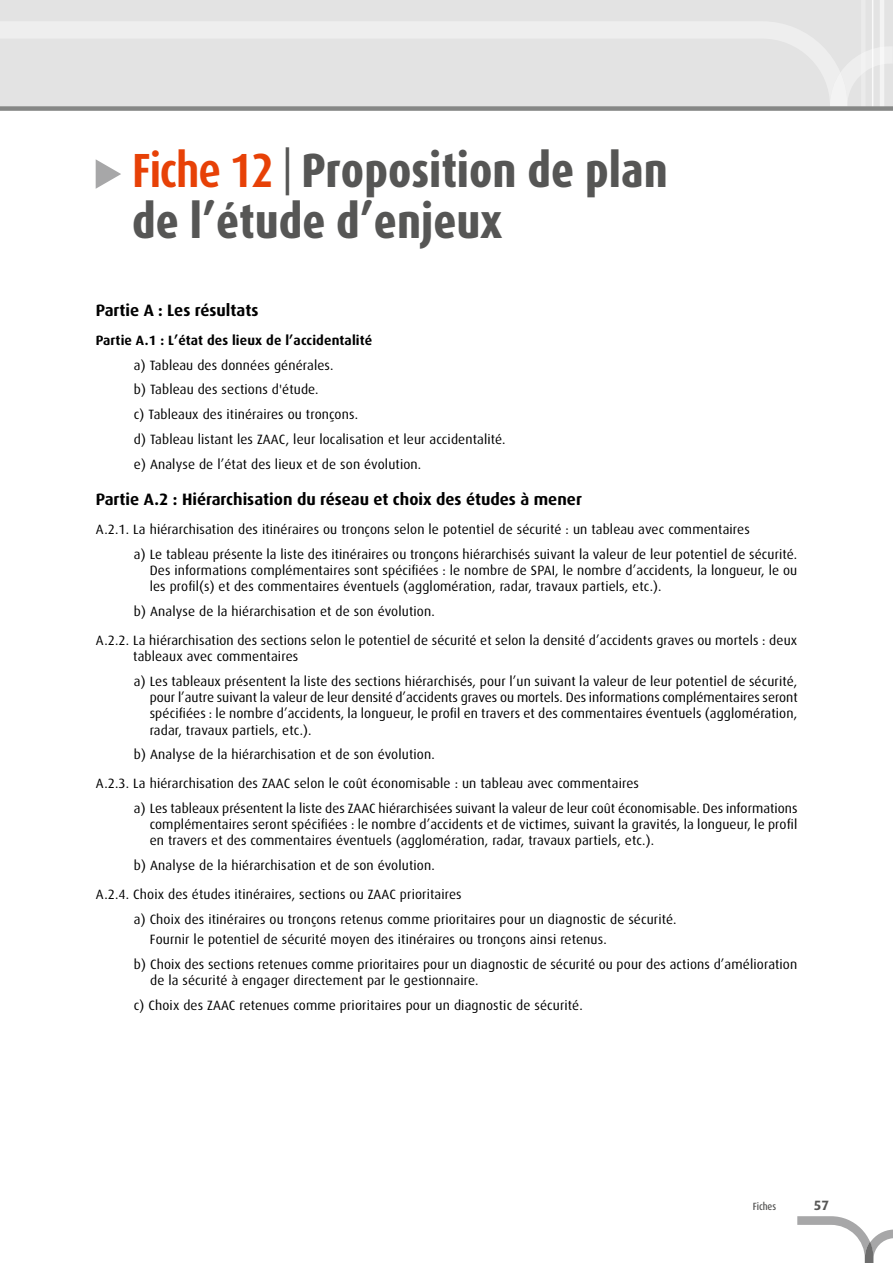
<style>
.page{position:relative;width:893px;height:1263px;background:#fff}
.page>*{position:absolute;margin:0;border:0;box-sizing:border-box;transform-origin:0 0}
.t1{font:800 condensed 48px/51.8px "Dax OT";color:#565655}
.t2{font:700 16.5px "Dax OT";color:#000}
.t3{font:13.5px/24.8px "Dax OT";letter-spacing:.01em;color:#000}
.t4{font:700 13.5px "Dax OT";letter-spacing:.01em;color:#000}
.t5{font:700 13.5px "Dax OT";color:#565655}
.t6{font:500 condensed 10.5px "Dax OT";letter-spacing:-.01em;color:#565655}
.s1{font-weight:700;color:#e74107}
.s2{font-weight:400}
</style>
<div class="page">
<div style="left:0;top:0;width:893px;height:106px;background:#e3e3e3"></div>
<hr style="left:880px;top:0;width:4px;height:108px;background:#f3f3f3">
<hr style="left:872px;top:0;width:1px;height:108px;background:#fff">
<hr style="left:861px;top:0;width:4px;height:108px;background:#ebebeb">
<svg style="left:1px;top:22px;width:829px;height:72px"></svg>
<svg style="left:830px;top:47px;width:62px;height:59px"></svg>
<svg style="left:797px;top:1216px;width:96px;height:47px"></svg>
<div style="left:0;top:106px;width:893px;height:5px;background:#868786"></div>
<svg style="left:96px;top:159px;width:25px;height:30px"></svg>
<h1 class="t1" style="left:132px;top:144px;width:537px"><span class="s1">Fiche 12</span> <span class="s2">|</span> Proposition de plan de l’étude d’enjeux</h1>
<p class="t2" style="left:96px;top:301px;width:164px">Partie A : Les résultats</p>
<p class="t4" style="left:96px;top:333px;width:278px">Partie A.1 : L’état des lieux de l’accidentalité</p>
<p class="t3" style="left:134px;top:353px;width:373px">a) Tableau des données générales.<br>b) Tableau des sections d'étude.<br>c) Tableaux des itinéraires ou tronçons.<br>d) Tableau listant les ZAAC, leur localisation et leur accidentalité. e) Analyse de l’état des lieux et de son évolution.</p>
<p class="t2" style="left:96px;top:490px;width:488px">Partie A.2 : Hiérarchisation du réseau et choix des études à mener</p>
<p class="t3" style="left:134px;top:517px;width:665px;text-indent:-38px">A.2.1. La hiérarchisation des itinéraires ou tronçons selon le potentiel de sécurité : un tableau avec commentaires<br>a) Le tableau présente la liste des itinéraires ou tronçons hiérarchisés suivant la valeur de leur potentiel de sécurité.</p>
<p class="t3" style="left:150px;top:562px;width:649px;line-height:16.2px">Des informations complémentaires sont spécifiées : le nombre de SPAI, le nombre d’accidents, la longueur, le ou les profil(s) et des commentaires éventuels (agglomération, radar, travaux partiels, etc.).</p>
<p class="t3" style="left:96px;top:597px;width:703px;line-height:29px;text-indent:38px">b) Analyse de la hiérarchisation et de son évolution.<br>A.2.2. La hiérarchisation des sections selon le potentiel de sécurité et selon la densité d’accidents graves ou mortels : deux</p>
<p class="t3" style="left:133px;top:644px;width:665px">tableaux avec commentaires<br>a) Les tableaux présentent la liste des sections hiérarchisés, pour l’un suivant la valeur de leur potentiel de sécurité,</p>
<p class="t3" style="left:150px;top:689px;width:649px;line-height:16.2px;text-align:justify">pour l’autre suivant la valeur de leur densité d’accidents graves ou mortels. Des informations complémentaires seront spécifiées : le nombre d’accidents, la longueur, le profil en travers et des commentaires éventuels (agglomération, radar, travaux partiels, etc.).</p>
<p class="t3" style="left:96px;top:740px;width:545px;line-height:29px;text-indent:38px">b) Analyse de la hiérarchisation et de son évolution.<br>A.2.3. La hiérarchisation des ZAAC selon le coût économisable : un tableau avec commentaires</p>
<p class="t3" style="left:150px;top:800px;width:649px;line-height:16.2px;text-align:justify;text-indent:-16px">a) Les tableaux présentent la liste des ZAAC hiérarchisées suivant la valeur de leur coût économisable. Des informations complémentaires seront spécifiées : le nombre d’accidents et de victimes, suivant la gravités, la longueur, le profil en travers et des commentaires éventuels (agglomération, radar, travaux partiels, etc.).</p>
<p class="t3" style="left:96px;top:851px;width:368px;line-height:29px;text-indent:38px">b) Analyse de la hiérarchisation et de son évolution.<br>A.2.4. Choix des études itinéraires, sections ou ZAAC prioritaires</p>
<p class="t3" style="left:150px;top:909px;width:528px;line-height:20.4px;text-indent:-16px">a) Choix des itinéraires ou tronçons retenus comme prioritaires pour un diagnostic de sécurité.<br>Fournir le potentiel de sécurité moyen des itinéraires ou tronçons ainsi retenus.</p>
<p class="t3" style="left:150px;top:956px;width:649px;line-height:16.2px;text-indent:-16px">b) Choix des sections retenues comme prioritaires pour un diagnostic de sécurité ou pour des actions d’amélioration de la sécurité à engager directement par le gestionnaire.</p>
<p class="t3" style="left:134px;top:993px;width:450px">c) Choix des ZAAC retenues comme prioritaires pour un diagnostic de sécurité.</p>
<p class="t6" style="left:753px;top:1199px;width:25px">Fiches</p>
<p class="t5" style="left:814px;top:1197px;width:17px">57</p>
</div>
